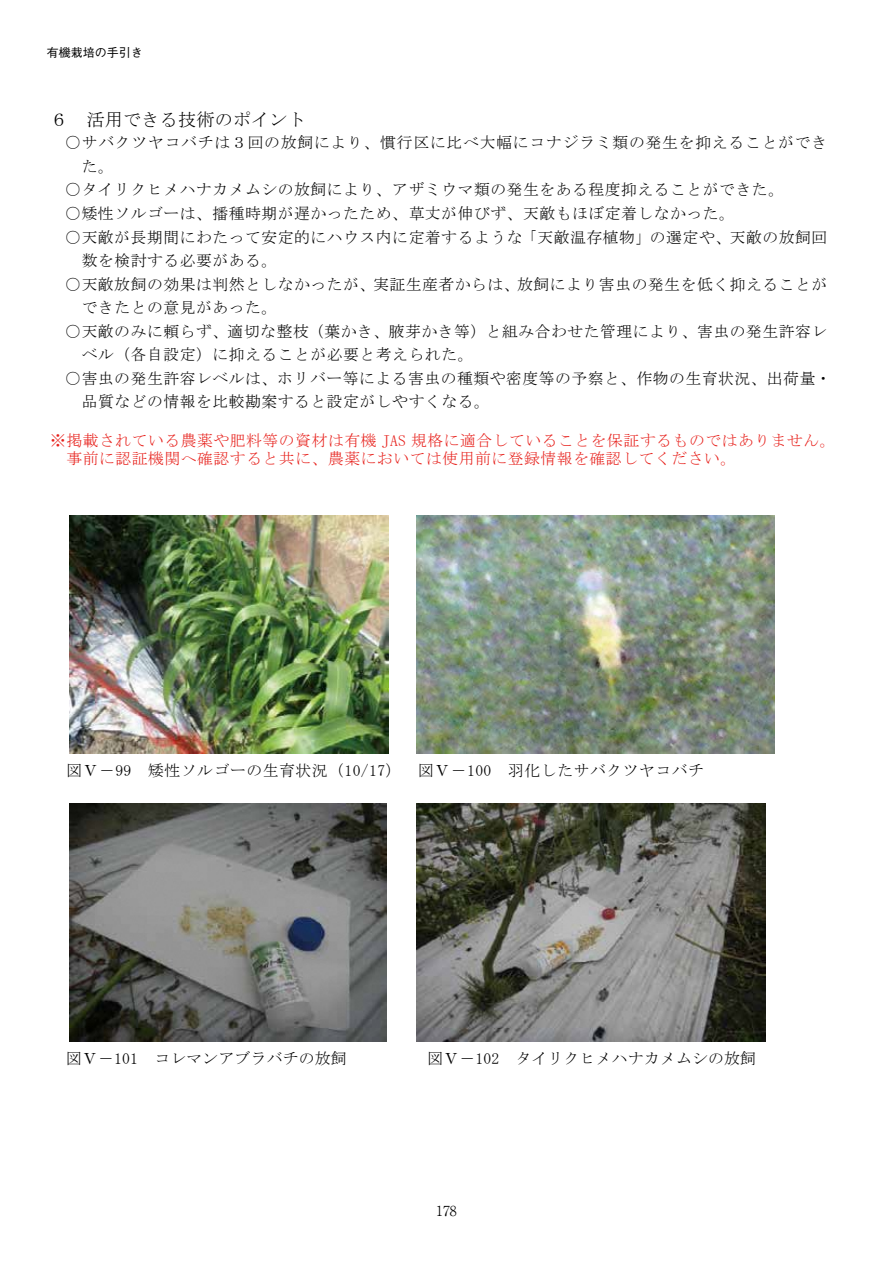
<style>
.page{position:relative;width:893px;height:1263px;background:#fff}
.page>*{position:absolute;margin:0;border:0;box-sizing:border-box;transform-origin:0 0}
.t1{font:18px "MS Mincho";letter-spacing:.015em;color:#000}
.t2{font:15.75px "MS Mincho";letter-spacing:.04em;color:#000}
.t3{font:15.75px/18px "MS Mincho";letter-spacing:.04em;color:#e71e19}
.t4{font:15.75px "MS Mincho";letter-spacing:.015em;color:#000}
.t5{font:300 13.8px "Ryumin Pro";color:#000}
.t6{font:500 12px "Gothic BBB Pr 6";color:#000}
</style>
<div class="page">
<img style="left:69px;top:804px;width:318px;height:238px">
<img style="left:416px;top:804px;width:350px;height:238px">
<img style="left:70px;top:515px;width:319px;height:238px">
<img style="left:417px;top:515px;width:357px;height:238px">
<p class="t6" style="left:47px;top:43px;width:97px">有機栽培の手引き</p>
<p class="t1" style="left:50px;top:110px;width:257px">６ 活用できる技術のポイント</p>
<p class="t2" style="left:65px;top:135px;width:763px">〇サバクツヤコバチは３回の放飼により、慣行区に比べ大幅にコナジラミ類の発生を抑えることができ</p>
<p class="t2" style="left:82px;top:158px;width:34px">た。</p>
<p class="t2" style="left:65px;top:182px;width:720px">〇タイリクヒメハナカメムシの放飼により、アザミウマ類の発生をある程度抑えることができた。</p>
<p class="t2" style="left:65px;top:205px;width:671px">〇矮性ソルゴーは、播種時期が遅かったため、草丈が伸びず、天敵もほぼ定着しなかった。</p>
<p class="t2" style="left:65px;top:229px;width:763px">〇天敵が長期間にわたって安定的にハウス内に定着するような「天敵温存植物」の選定や、天敵の放飼回</p>
<p class="t2" style="left:82px;top:252px;width:197px">数を検討する必要がある。</p>
<p class="t2" style="left:65px;top:276px;width:763px">〇天敵放飼の効果は判然としなかったが、実証生産者からは、放飼により害虫の発生を低く抑えることが</p>
<p class="t2" style="left:82px;top:300px;width:197px">できたとの意見があった。</p>
<p class="t2" style="left:65px;top:323px;width:763px">〇天敵のみに頼らず、適切な整枝（葉かき、腋芽かき等）と組み合わせた管理により、害虫の発生許容レ</p>
<p class="t2" style="left:82px;top:347px;width:393px">ベル（各自設定）に抑えることが必要と考えられた。</p>
<p class="t2" style="left:65px;top:370px;width:767px">〇害虫の発生許容レベルは、ホリバー等による害虫の種類や密度等の予察と、作物の生育状況、出荷量・</p>
<p class="t2" style="left:82px;top:394px;width:410px">品質などの情報を比較勘案すると設定がしやすくなる。</p>
<p class="t3" style="left:66px;top:431px;width:770px;text-indent:-16px">※掲載されている農薬や肥料等の資材は有機 JAS 規格に適合していることを保証するものではありません。事前に認証機関へ確認すると共に、農薬においては使用前に登録情報を確認してください。</p>
<p class="t2" style="left:66px;top:762px;width:639px">図Ⅴ－99 矮性ソルゴーの生育状況（10/17） 図Ⅴ－100 羽化したサバクツヤコバチ</p>
<p class="t4" style="left:66px;top:1050px;width:282px">図Ⅴ－101 コレマンアブラバチの放飼</p>
<p class="t4" style="left:427px;top:1050px;width:330px">図Ⅴ－102 タイリクヒメハナカメムシの放飼</p>
<p class="t5" style="left:436px;top:1199px;width:22px">178</p>
</div>
